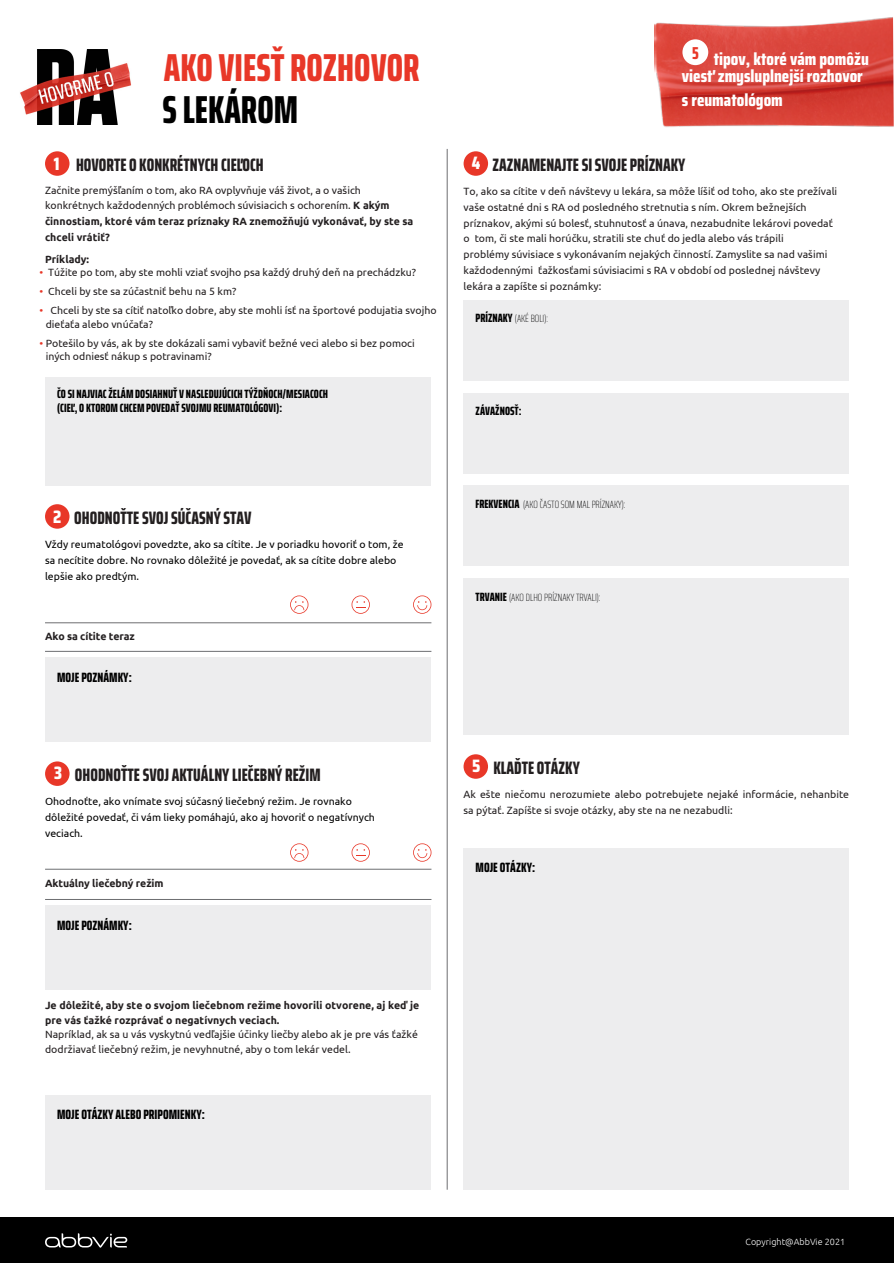
<style>
.page{position:relative;width:894px;height:1263px;background:#fff}
.page>*{position:absolute;margin:0;border:0;box-sizing:border-box;transform-origin:0 0}
.t1{font:800 extra-condensed 39px "Saira";color:#e83728}
.t2{font:800 extra-condensed 39px "Saira";color:#000}
.t3{font:800 extra-condensed 18px "Saira";color:#231f20}
.t4{font:800 17.25px/17.1px "Saira Condensed";color:#fff;text-align:center}
.t5{font:800 extra-condensed 13.5px "Saira";color:#000}
.t6{font:800 extra-condensed 12px/14.4px "Saira";color:#000}
.t7{font:10.5px/15.8px "Ubuntu";color:#231f20}
.t8{font:10.5px/15.8px "Ubuntu";color:#000}
.t9{font:700 10.5px/14.7px "Ubuntu";color:#231f20}
.t10{font:100 extra-condensed 10.5px "Saira";color:#000}
.t11{font:300 9px "Ubuntu";color:#fff}
.s1{font-family:"Saira Condensed";font-stretch:normal;color:#fff}
.s2{font-style:inherit}
.s3{font-weight:700}
.s4{color:#e83728}
.s5{font-weight:800;font-size:12px}
</style>
<div class="page">
<div style="left:0;top:1218px;width:893px;height:45px;background:#000"></div>
<img style="left:654px;top:17px;width:239px;height:110px">
<hr style="left:447px;top:149px;width:1px;height:1040px;background:#6d6e71">
<div style="left:45px;top:151px;width:24px;height:25px;background:#e83728;border-radius:50%"></div>
<div style="left:45px;top:377px;width:385px;height:108px;background:#ededee"></div>
<div style="left:463px;top:754px;width:25px;height:24px;background:#e83728;border-radius:50%"></div>
<div style="left:463px;top:848px;width:385px;height:341px;background:#ededee"></div>
<div style="left:463px;top:151px;width:25px;height:25px;background:#e83728;border-radius:50%"></div>
<div style="left:463px;top:392px;width:385px;height:81px;background:#ededee"></div>
<div style="left:463px;top:485px;width:385px;height:81px;background:#ededee"></div>
<div style="left:463px;top:300px;width:385px;height:80px;background:#ededee"></div>
<div style="left:463px;top:578px;width:385px;height:156px;background:#ededee"></div>
<div style="left:682px;top:39px;width:26px;height:26px;background:#fff;border-radius:50%"></div>
<div style="left:45px;top:1095px;width:385px;height:94px;background:#ededee"></div>
<div style="left:45px;top:657px;width:385px;height:84px;background:#ededee"></div>
<div style="left:45px;top:905px;width:385px;height:84px;background:#ededee"></div>
<svg style="left:413px;top:843px;width:18px;height:18px"></svg>
<svg style="left:351px;top:843px;width:19px;height:18px"></svg>
<svg style="left:290px;top:843px;width:18px;height:18px"></svg>
<hr style="left:45px;top:869px;width:386px;height:1px;background:#6d6e71">
<hr style="left:45px;top:899px;width:386px;height:1px;background:#6d6e71">
<div style="left:45px;top:761px;width:24px;height:25px;background:#e83728;border-radius:50%"></div>
<svg style="left:45px;top:1233px;width:82px;height:14px"></svg>
<div style="left:45px;top:504px;width:24px;height:24px;background:#e83728;border-radius:50%"></div>
<svg style="left:413px;top:595px;width:18px;height:19px"></svg>
<svg style="left:351px;top:595px;width:19px;height:19px"></svg>
<svg style="left:290px;top:595px;width:18px;height:19px"></svg>
<hr style="left:45px;top:622px;width:386px;height:1px;background:#6d6e71">
<hr style="left:45px;top:651px;width:386px;height:1px;background:#6d6e71">
<img style="left:20px;top:49px;width:111px;height:76px">
<h1 class="t1" style="left:164px;top:37px;width:257px">AKO VIESŤ ROZHOVOR</h1>
<h1 class="t2" style="left:162px;top:80px;width:137px">S LEKÁROM</h1>
<h2 class="t3" style="left:54px;top:151px;width:211px"><span class="s1">1</span> HOVORTE O KONKRÉTNYCH CIEĽOCH</h2>
<p class="t7" style="left:45px;top:182px;width:369px">Začnite premýšľaním o tom, ako RA ovplyvňuje váš život, a o vašich konkrétnych každodenných problémoch súvisiacich s ochorením<span class="s2">.</span> <span class="s3">K akým činnostiam, ktoré vám teraz príznaky RA znemožňujú vykonávať, by ste sa chceli vrátiť?</span></p>
<p class="t9" style="left:45px;top:251px;width:46px">Príklady:</p>
<p class="t7" style="left:39px;top:264px;width:378px"><span class="s4">•</span> Túžite po tom, aby ste mohli vziať svojho psa každý druhý deň na prechádzku?</p>
<p class="t7" style="left:39px;top:283px;width:198px"><span class="s4">•</span> Chceli by ste sa zúčastniť behu na 5 km?</p>
<p class="t7" style="left:46px;top:304px;width:392px;line-height:13.2px;text-indent:-6px"><span class="s4">•</span> Chceli by ste sa cítiť natoľko dobre, aby ste mohli ísť na športové podujatia svojho dieťaťa alebo vnúčaťa?</p>
<p class="t7" style="left:46px;top:336px;width:370px;line-height:13.2px;text-indent:-6px"><span class="s4">•</span> Potešilo by vás, ak by ste dokázali sami vybaviť bežné veci alebo si bez pomoci iných odniesť nákup s potravinami?</p>
<p class="t6" style="left:57px;top:386px;width:272px">ČO SI NAJVIAC ŽELÁM DOSIAHNUŤ V NASLEDUJÚCICH TÝŽDŇOCH/MESIACOCH (CIEĽ, O KTOROM CHCEM POVEDAŤ SVOJMU REUMATOLÓGOVI):</p>
<h3 class="t4" style="left:681px;top:50px;width:188px"><sup>5</sup> tipov, ktoré vám pomôžu viesť zmysluplnejší rozhovor</h3>
<h3 class="t4" style="left:681px;top:91px;width:102px">s reumatológom</h3>
<h2 class="t3" style="left:471px;top:151px;width:215px"><span class="s1">4</span> ZAZNAMENAJTE SI SVOJE PRÍZNAKY</h2>
<p class="t7" style="left:463px;top:183px;width:375px">To, ako sa cítite v deň návštevy u lekára, sa môže líšiť od toho, ako ste prežívali vaše ostatné dni s RA od posledného stretnutia s ním. Okrem bežnejších príznakov, akými sú bolesť, stuhnutosť a únava, nezabudnite lekárovi povedať o tom, či ste mali horúčku, stratili ste chuť do jedla alebo vás trápili<br>problémy súvisiace s vykonávaním nejakých činností. Zamyslite sa nad vašimi každodennými ťažkosťami súvisiacimi s RA v období od poslednej návštevy lekára a zapíšte si poznámky:</p>
<p class="t10" style="left:475px;top:311px;width:74px"><span class="s5">PRÍZNAKY</span> (AKÉ BOLI):</p>
<p class="t6" style="left:475px;top:404px;width:47px">ZÁVAŽNOSŤ<span class="s2">:</span></p>
<h2 class="t3" style="left:53px;top:504px;width:200px"><span class="s1">2</span> OHODNOŤTE SVOJ SÚČASNÝ STAV</h2>
<p class="t8" style="left:45px;top:536px;width:360px">Vždy reumatológovi povedzte, ako sa cítite. Je v poriadku hovoriť o tom, že sa necítite dobre. No rovnako dôležité je povedať, ak sa cítite dobre alebo lepšie ako predtým.</p>
<p class="t9" style="left:45px;top:628px;width:91px">Ako sa cítite teraz</p>
<p class="t5" style="left:57px;top:666px;width:76px">MOJE POZNÁMKY:</p>
<h2 class="t3" style="left:54px;top:761px;width:268px"><span class="s1">3</span> OHODNOŤTE SVOJ AKTUÁLNY LIEČEBNÝ REŽIM</h2>
<p class="t8" style="left:45px;top:793px;width:331px">Ohodnoťte, ako vnímate svoj súčasný liečebný režim. Je rovnako dôležité povedať, či vám lieky pomáhajú, ako aj hovoriť o negatívnych veciach.</p>
<p class="t9" style="left:45px;top:875px;width:120px">Aktuálny liečebný režim</p>
<p class="t5" style="left:57px;top:914px;width:76px">MOJE POZNÁMKY:</p>
<p class="t9" style="left:45px;top:997px;width:375px">Je dôležité, aby ste o svojom liečebnom režime hovorili otvorene, aj keď je pre vás ťažké rozprávať o negatívnych veciach.</p>
<p class="t7" style="left:45px;top:1027px;width:374px;line-height:14.7px">Napríklad, ak sa u vás vyskytnú vedľajšie účinky liečby alebo ak je pre vás ťažké dodržiavať liečebný režim, je nevyhnutné, aby o tom lekár vedel.</p>
<p class="t5" style="left:57px;top:1104px;width:149px">MOJE OTÁZKY ALEBO PRIPOMIENKY:</p>
<p class="t10" style="left:475px;top:497px;width:151px"><span class="s5">FREKVENCIA</span> (AKO ČASTO SOM MAL PRÍZNAKY):</p>
<p class="t10" style="left:475px;top:590px;width:126px"><span class="s5">TRVANIE</span> (AKO DLHO PRÍZNAKY TRVALI):</p>
<h2 class="t3" style="left:472px;top:754px;width:109px"><span class="s1">5</span> KLAĎTE OTÁZKY</h2>
<p class="t7" style="left:463px;top:786px;width:387px">Ak ešte niečomu nerozumiete alebo potrebujete nejaké informácie, nehanbite sa pýtať. Zapíšte si svoje otázky, aby ste na ne nezabudli:</p>
<p class="t5" style="left:475px;top:857px;width:61px">MOJE OTÁZKY:</p>
<p class="t11" style="left:745px;top:1235px;width:101px">Copyright@AbbVie 2021</p>
</div>
